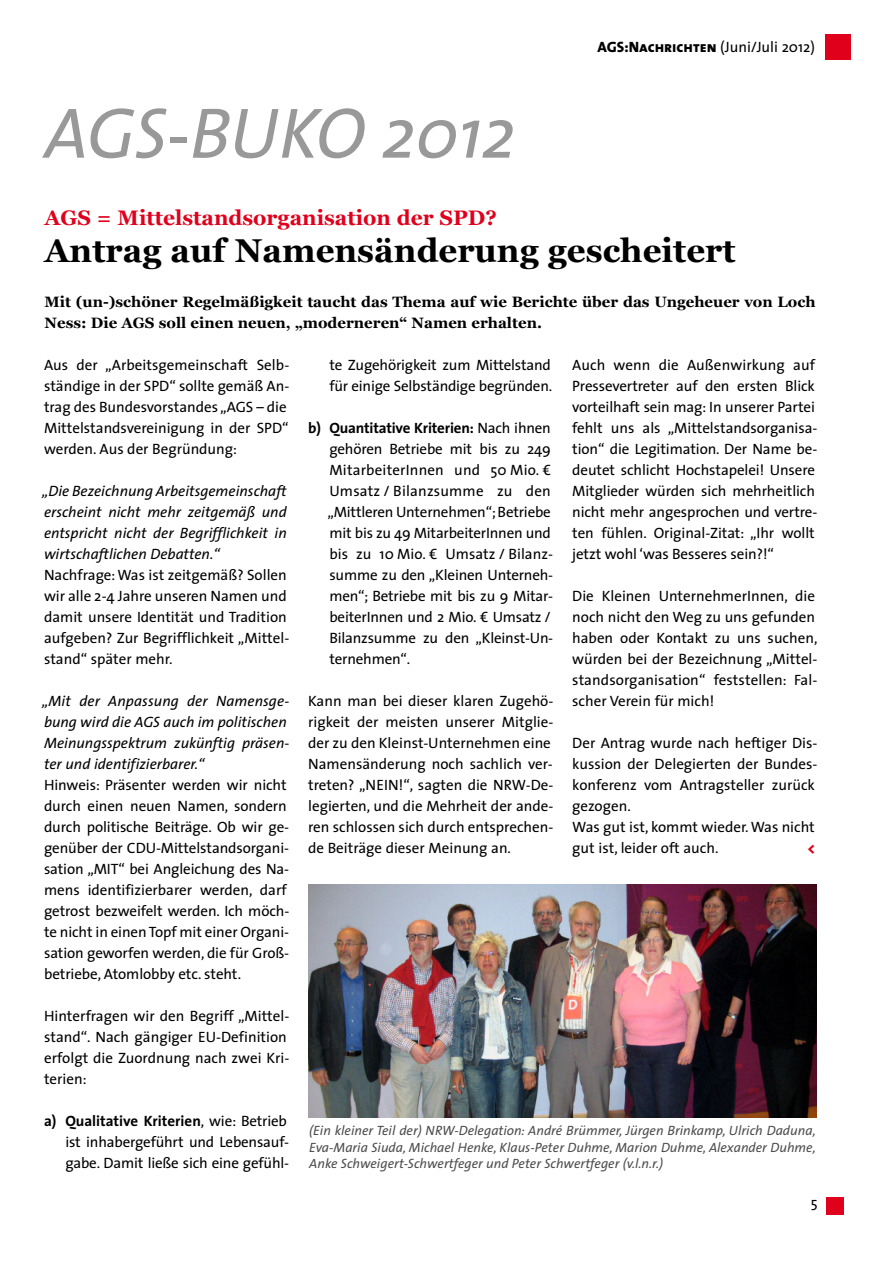
<style>
.page{position:relative;width:893px;height:1263px;background:#fff}
.page>*{position:absolute;margin:0;border:0;box-sizing:border-box;transform-origin:0 0}
.t1{font:italic 72px "The Sans";letter-spacing:-.005em;color:#999}
.t2{font:700 33px "Georgia";color:#000}
.t3{font:700 21px "Georgia";color:#e0001c}
.t4{font:15px/21px "The Sans";color:#000}
.t5{font:italic 15px/21px "The Sans";color:#000;text-align:justify}
.t6{font:700 15px/21px "Georgia";color:#000}
.t7{font:15px "SPD2002 The Sans";color:#000}
.t8{font:800 15px "The Sans";color:#e0001c}
.t9{font:italic 13.5px/16.5px "The Sans";color:#4d4d4d;text-align:justify}
.s1{font-weight:800}
.s2{font-family:"The Sans Extra Bold Caps"}
.s3{font-weight:700}
</style>
<div class="page">
<div style="left:825px;top:34px;width:25px;height:26px;background:#e0001c"></div>
<div style="left:827px;top:1197px;width:17px;height:17px;background:#e0001c"></div>
<img style="left:308px;top:884px;width:508px;height:233px">
<h1 class="t1" style="left:45px;top:105px;width:473px">AGS-BUKO 2012</h1>
<p class="t4" style="left:598px;top:38px;width:219px"><span class="s1">AGS:</span><span class="s2">Nachrichten</span> (Juni/Juli 2012)</p>
<h3 class="t3" style="left:45px;top:205px;width:454px">AGS = Mittelstandsorganisation der SPD?</h3>
<h2 class="t2" style="left:45px;top:232px;width:692px">Antrag auf Namensänderung gescheitert</h2>
<p class="t6" style="left:45px;top:291px;width:772px">Mit (un-)schöner Regelmäßigkeit taucht das Thema auf wie Berichte über das Ungeheuer von Loch<br>Ness: Die AGS soll einen neuen, „moderneren“ Namen erhalten.</p>
<p class="t4" style="left:44px;top:356px;width:247px">Aus der „Arbeitsgemeinschaft Selb&shy;ständige in der SPD“ sollte gemäß An&shy;trag des Bundesvorstandes „AGS – die Mittelstandsvereinigung in der SPD“ werden. Aus der Begründung:</p>
<p class="t5" style="left:42px;top:482px;width:246px">„Die Bezeichnung Arbeitsgemeinschaft erscheint nicht mehr zeitgemäß und entspricht nicht der Begrifflichkeit in wirtschaftlichen Debatten.“</p>
<p class="t4" style="left:44px;top:566px;width:247px">Nachfrage:Was ist zeitgemäß? Sollen wir alle 2-4 Jahre unseren Namen und damit unsere Identität und Tradition aufgeben? Zur Begrifflichkeit „Mittel&shy;stand“ später mehr.</p>
<p class="t5" style="left:42px;top:692px;width:249px;text-align:left">„Mit der Anpassung der Namensge&shy;bung wird die AGS auch im politischen Meinungsspektrum zukünftig präsen&shy;ter und identifizierbarer.“</p>
<p class="t4" style="left:44px;top:776px;width:247px">Hinweis: Präsenter werden wir nicht durch einen neuen Namen, sondern durch politische Beiträge. Ob wir ge&shy;genüber der CDU-Mittelstandsorgani&shy;sation „MIT“ bei Angleichung des Na&shy;mens identifizierbarer werden, darf getrost bezweifelt werden. Ich möch&shy;te nicht in einen Topf mit einer Organi&shy;sation geworfen werden, die für Groß&shy;betriebe, Atomlobby etc. steht.</p>
<p class="t4" style="left:44px;top:1007px;width:247px">Hinterfragen wir den Begriff „Mittel&shy;stand“. Nach gängiger EU-Definition erfolgt die Zuordnung nach zwei Kri&shy;terien:</p>
<p class="t4" style="left:65px;top:1112px;width:225px;text-indent:-21px"><span class="s3">a) Qualitative Kriterien</span>, wie: Betrieb ist inhabergeführt und Lebensauf&shy;gabe. Damit ließe sich eine gefühl-</p>
<p class="t4" style="left:329px;top:356px;width:224px">te Zugehörigkeit zum Mittelstand für einige Selbständige begründen.</p>
<p class="t4" style="left:327px;top:419px;width:227px;text-indent:-19px"><span class="s3">b) Quantitative Kriterien:</span> Nach ihnen gehören Betriebe mit bis zu 249<br>MitarbeiterInnen und 50 Mio. €<br>Umsatz / Bilanzsumme zu den „Mittleren Unternehmen“;Betriebe mit bis zu 49 MitarbeiterInnen und bis zu 10 Mio. € Umsatz / Bilanz&shy;summe zu den „Kleinen Unterneh&shy;men“; Betriebe mit bis zu 9 Mitar&shy;beiterInnen und 2 Mio. € Umsatz /<br>Bilanzsumme zu den „Kleinst-Un&shy;ternehmen“.</p>
<p class="t4" style="left:308px;top:692px;width:247px">Kann man bei dieser klaren Zugehö&shy;rigkeit der meisten unserer Mitglie&shy;der zu den Kleinst-Unternehmen eine Namensänderung noch sachlich ver&shy;treten? „NEIN!“, sagten die NRW-De&shy;legierten, und die Mehrheit der ande&shy;ren schlossen sich durch entsprechen&shy;de Beiträge dieser Meinung an.</p>
<p class="t4" style="left:572px;top:356px;width:247px">Auch wenn die Außenwirkung auf Pressevertreter auf den ersten Blick vorteilhaft sein mag: In unserer Partei fehlt uns als „Mittelstandsorganisa&shy;tion“ die Legitimation. Der Name be&shy;deutet schlicht Hochstapelei! Unsere Mitglieder würden sich mehrheitlich nicht mehr angesprochen und vertre&shy;ten fühlen. Original-Zitat: „Ihr wollt jetzt wohl ‘was Besseres sein?!“</p>
<p class="t4" style="left:572px;top:587px;width:247px">Die Kleinen UnternehmerInnen, die noch nicht den Weg zu uns gefunden haben oder Kontakt zu uns suchen, würden bei der Bezeichnung „Mittel&shy;standsorganisation“ feststellen: Fal&shy;scher Verein für mich!</p>
<p class="t4" style="left:572px;top:734px;width:247px">Der Antrag wurde nach heftiger Dis&shy;kussion der Delegierten der Bundes&shy;konferenz vom Antragsteller zurück gezogen.<br>Was gut ist, kommt wieder.Was nicht gut ist, leider oft auch.</p>
<p class="t8" style="left:807px;top:842px;width:9px">&lt;</p>
<p class="t9" style="left:309px;top:1124px;width:508px">(Ein kleiner Teil der) NRW-Delegation: André Brümmer, Jürgen Brinkamp, Ulrich Daduna, Eva-Maria Siuda, Michael Henke, Klaus-Peter Duhme, Marion Duhme, Alexander Duhme, Anke Schweigert-Schwertfeger und Peter Schwertfeger (v.l.n.r.)</p>
<p class="t7" style="left:811px;top:1197px;width:8px">5</p>
</div>
